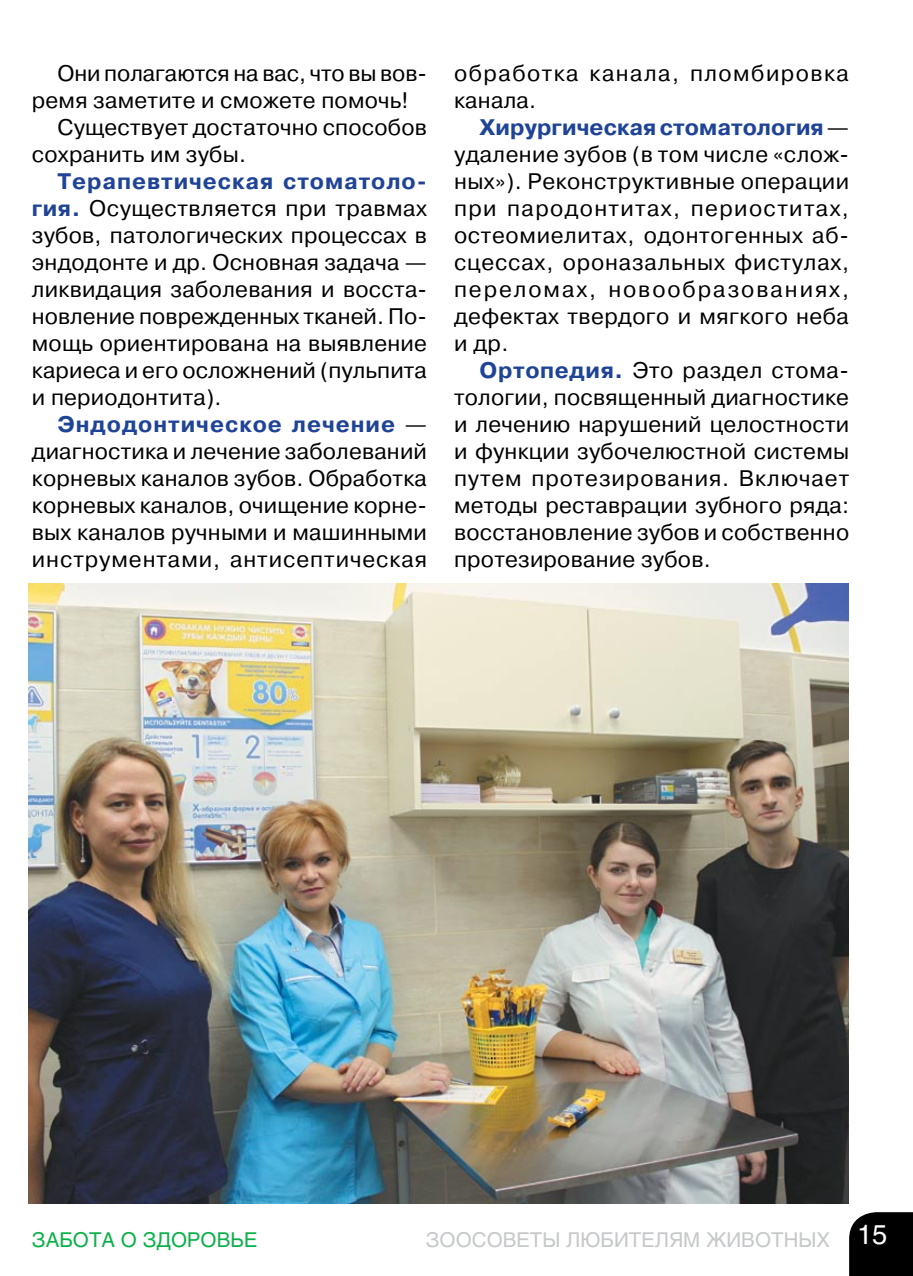
<style>
.page{position:relative;width:913px;height:1276px;background:#fff}
.page>*{position:absolute;margin:0;border:0;box-sizing:border-box;transform-origin:0 0}
.t1{font:22.5px/27px "Pragmatica C";letter-spacing:.01em;color:#000;text-align:justify}
.t2{font:20.25px "Helios";color:#c6c8ca}
.t3{font:20.25px "Helios";color:#0db14b}
.s1{font-weight:700;color:#1f4396}
</style>
<div class="page">
<div style="left:849px;top:1212px;width:63px;height:64px;background:#000"></div>
<img style="left:29px;top:584px;width:818px;height:619px">
<p class="t1" style="left:57px;top:60px;width:371px">Они полагаются на вас, что вы вов-</p>
<p class="t1" style="left:32px;top:87px;width:378px">ремя заметите и сможете помочь!</p>
<p class="t1" style="left:57px;top:114px;width:371px">Существует достаточно способов</p>
<p class="t1" style="left:32px;top:141px;width:215px">сохранить им зубы.</p>
<p class="t1" style="left:32px;top:168px;width:396px;text-indent:26px"><span class="s1">Терапевтическая стоматоло&shy;гия.</span> Осуществляется при травмах зубов, патологических процессах в эндодонте и др. Основная задача — ликвидация заболевания и восста&shy;новление поврежденных тканей. По&shy;мощь ориентирована на выявление кариеса и его осложнений (пульпита и периодонтита).</p>
<p class="t1" style="left:32px;top:411px;width:396px;text-indent:26px"><span class="s1">Эндодонтическое лечение</span> — диагностика и лечение заболеваний корневых каналов зубов. Обработка корневых каналов, очищение корне&shy;вых каналов ручными и машинными инструментами, антисептическая</p>
<p class="t1" style="left:454px;top:60px;width:396px">обработка канала, пломбировка канала.</p>
<p class="t1" style="left:454px;top:114px;width:396px;text-indent:26px"><span class="s1">Хирургическая стоматология</span> — удаление зубов (в том числе «слож&shy;ных»). Реконструктивные операции при пародонтитах, периоститах, остеомиелитах, одонтогенных аб&shy;сцессах, ороназальных фистулах, переломах, новообразованиях, дефектах твердого и мягкого неба и др.</p>
<p class="t1" style="left:454px;top:357px;width:396px;text-indent:26px"><span class="s1">Ортопедия.</span> Это раздел стома&shy;тологии, посвященный диагностике и лечению нарушений целостности и функции зубочелюстной системы путем протезирования. Включает методы реставрации зубного ряда: восстановление зубов и собственно протезирование зубов.</p>
<p class="t3" style="left:32px;top:1227px;width:42px">Забот</p>
<p class="t3" style="left:101px;top:1227px;width:155px">а о здоровье</p>
<p class="t2" style="left:425px;top:1227px;width:463px">ЗООСОВЕТЫ ЛЮБИТЕЛЯМ ЖИВОТНЫХ <sup>15</sup></p>
</div>
